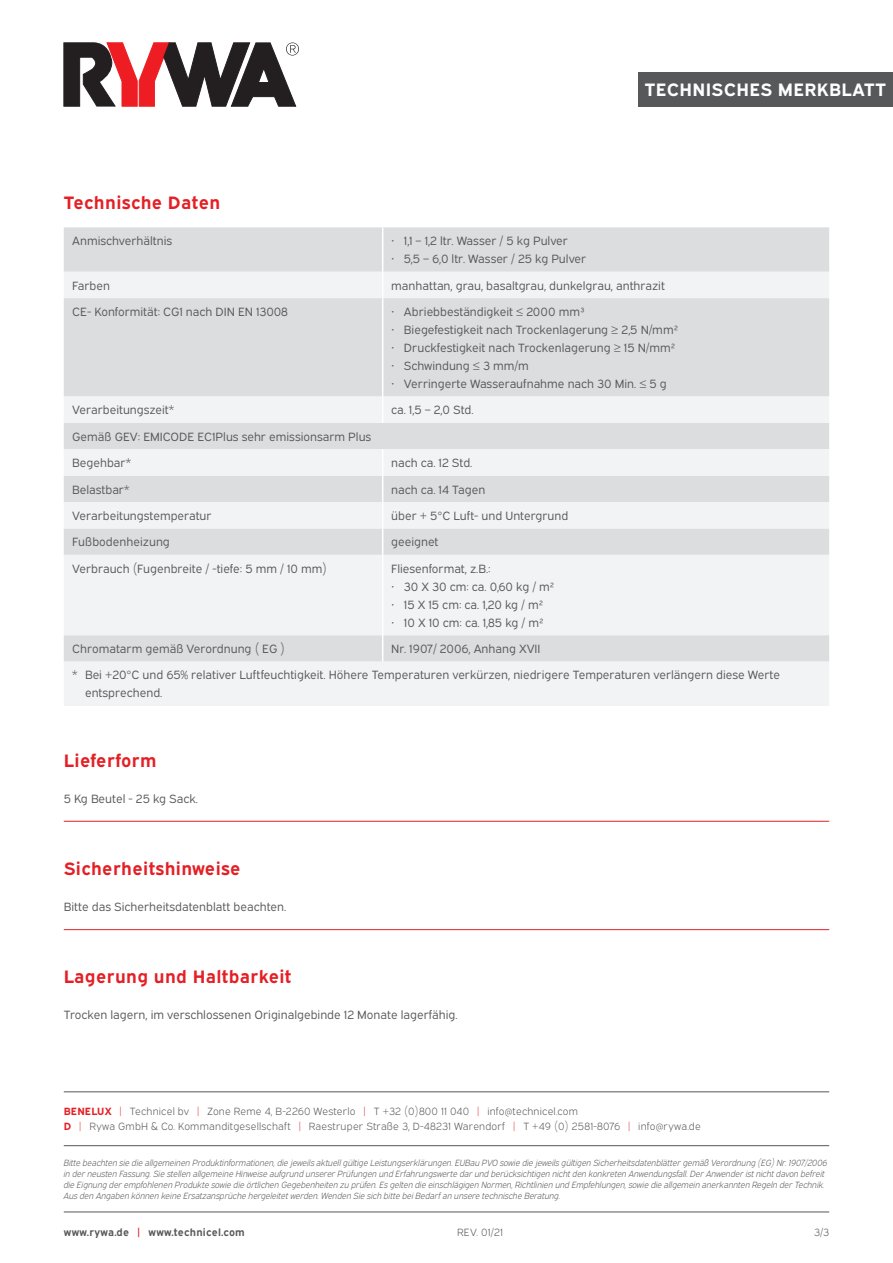
<style>
.page{position:relative;width:893px;height:1263px;background:#fff}
.page>*{position:absolute;margin:0;border:0;box-sizing:border-box;transform-origin:0 0}
.t1{font:700 18px "Expressway Rg";letter-spacing:.02em;color:#e41f25}
.t2{font:700 18px "Expressway Rg";letter-spacing:.02em;color:#fff}
.t3{font:12px/26.4px "Expressway Bk";color:#57585a}
.t4{font:10.5px/15px "Expressway Lt";letter-spacing:.02em;color:#57585a}
.t5{font:700 10.5px "Expressway Rg";letter-spacing:.02em;color:#57585a}
.t6{font:italic 9px/10.8px "Expressway Lt";color:#57585a}
.s1{font-family:"Expressway Rg";font-weight:700;color:#e41f25}
.s2{color:#e41f25}
</style>
<div class="page">
<hr style="left:64px;top:1145px;width:765px;height:1px;background:#57585a">
<hr style="left:64px;top:1212px;width:765px;height:1px;background:#57585a">
<hr style="left:64px;top:1091px;width:765px;height:1px;background:#57585a">
<svg style="left:64px;top:43px;width:235px;height:63px"></svg>
<div style="left:638px;top:72px;width:255px;height:34px;background:#57585a"></div>
<hr style="left:64px;top:821px;width:765px;height:1px;background:#e41f25">
<hr style="left:64px;top:929px;width:765px;height:1px;background:#e41f25">
<div style="left:64px;top:227px;width:765px;height:45px;background:#dcdddf"></div>
<svg style="left:64px;top:272px;width:765px;height:434px;fill:#f2f3f4"></svg>
<hr style="left:382px;top:227px;width:1px;height:45px;background:#fff">
<svg style="left:382px;top:272px;width:1px;height:26px"></svg>
<hr style="left:382px;top:298px;width:1px;height:98px;background:#fff">
<svg style="left:382px;top:396px;width:1px;height:27px"></svg>
<svg style="left:382px;top:449px;width:1px;height:106px"></svg>
<hr style="left:382px;top:555px;width:1px;height:80px;background:#fff">
<svg style="left:382px;top:635px;width:1px;height:27px"></svg>
<h1 class="t1" style="left:64px;top:189px;width:158px">Technische Daten</h1>
<h1 class="t2" style="left:645px;top:76px;width:243px">TECHNISCHES MERKBLATT</h1>
<p class="t3" style="left:72px;top:227px;width:101px">Anmischverhältnis</p>
<p class="t3" style="left:391px;top:227px;width:178px">• 1,1 – 1,2 ltr. Wasser / 5 kg Pulver</p>
<p class="t3" style="left:391px;top:245px;width:197px">• 5,5 – 6,0 ltr. Wasser / 25 kg Pulver</p>
<p class="t3" style="left:72px;top:271px;width:39px">Farben</p>
<p class="t3" style="left:391px;top:271px;width:275px">manhattan, grau, basaltgrau, dunkelgrau, anthrazit</p>
<p class="t3" style="left:72px;top:297px;width:217px">CE- Konformität: CG1 nach DIN EN 13008</p>
<p class="t3" style="left:391px;top:297px;width:195px">• Abriebbeständigkeit ≤ 2000 mm³</p>
<p class="t3" style="left:391px;top:315px;width:288px">• Biegefestigkeit nach Trockenlagerung ≥ 2,5 N/mm²</p>
<p class="t3" style="left:391px;top:333px;width:285px">• Druckfestigkeit nach Trockenlagerung ≥ 15 N/mm²</p>
<p class="t3" style="left:391px;top:351px;width:139px">• Schwindung ≤ 3 mm/m</p>
<p class="t3" style="left:391px;top:369px;width:277px">• Verringerte Wasseraufnahme nach 30 Min. ≤ 5 g</p>
<p class="t3" style="left:72px;top:396px;width:103px">Verarbeitungszeit*</p>
<p class="t3" style="left:391px;top:396px;width:84px">ca. 1,5 – 2,0 Std.</p>
<p class="t3" style="left:72px;top:422px;width:300px">Gemäß GEV: EMICODE EC1Plus sehr emissionsarm Plus<br>Begehbar*</p>
<p class="t3" style="left:391px;top:448px;width:83px">nach ca. 12 Std.</p>
<p class="t3" style="left:72px;top:475px;width:59px">Belastbar*</p>
<p class="t3" style="left:391px;top:475px;width:96px">nach ca. 14 Tagen</p>
<p class="t3" style="left:72px;top:501px;width:141px">Verarbeitungstemperatur</p>
<p class="t3" style="left:391px;top:501px;width:179px">über + 5°C Luft- und Untergrund</p>
<p class="t3" style="left:72px;top:528px;width:99px">Fußbodenheizung</p>
<p class="t3" style="left:391px;top:528px;width:49px">geeignet</p>
<p class="t3" style="left:72px;top:554px;width:256px">Verbrauch (Fugenbreite / -tiefe: 5 mm / 10 mm)</p>
<p class="t3" style="left:391px;top:554px;width:101px">Fliesenformat, z.B.:</p>
<p class="t3" style="left:391px;top:572px;width:165px">• 30 X 30 cm: ca. 0,60 kg / m²</p>
<p class="t3" style="left:391px;top:590px;width:154px">• 15 X 15 cm: ca. 1,20 kg / m²</p>
<p class="t3" style="left:391px;top:608px;width:154px">• 10 X 10 cm: ca. 1,85 kg / m²</p>
<p class="t3" style="left:72px;top:634px;width:214px">Chromatarm gemäß Verordnung ( EG )</p>
<p class="t3" style="left:72px;top:634px;width:709px;text-indent:319px">Nr. 1907/ 2006, Anhang XVII<br>* Bei +20°C und 65% relativer Luftfeuchtigkeit. Höhere Temperaturen verkürzen, niedrigere Temperaturen verlängern diese Werte</p>
<p class="t3" style="left:85px;top:679px;width:79px">entsprechend.</p>
<h1 class="t1" style="left:64px;top:747px;width:94px">Lieferform</h1>
<p class="t3" style="left:64px;top:785px;width:136px">5 Kg Beutel - 25 kg Sack.</p>
<h1 class="t1" style="left:64px;top:855px;width:178px">Sicherheitshinweise</h1>
<p class="t3" style="left:64px;top:893px;width:224px">Bitte das Sicherheitsdatenblatt beachten.</p>
<h1 class="t1" style="left:64px;top:963px;width:229px">Lagerung und Haltbarkeit</h1>
<p class="t3" style="left:64px;top:1001px;width:395px">Trocken lagern, im verschlossenen Originalgebinde 12 Monate lagerfähig.</p>
<p class="t4" style="left:64px;top:1103px;width:638px"><span class="s1">BENELUX</span> <span class="s2">|</span> Technicel bv <span class="s2">|</span> Zone Reme 4, B-2260 Westerlo <span class="s2">|</span> T +32 (0)800 11 040 <span class="s2">|</span> info@technicel.com<br><span class="s1">D</span> <span class="s2">|</span> Rywa GmbH &amp; Co. Kommanditgesellschaft <span class="s2">|</span> Raestruper Straße 3, D-48231 Warendorf <span class="s2">|</span> T +49 (0) 2581-8076 <span class="s2">|</span> info@rywa.de</p>
<p class="t6" style="left:64px;top:1157px;width:765px">Bitte beachten sie die allgemeinen Produktinformationen, die jeweils aktuell gültige Leistungserklärungen. EUBau PVO sowie die jeweils gültigen Sicherheitsdatenblätter gemäß Verordnung (EG) Nr. 1907/2006 in der neusten Fassung. Sie stellen allgemeine Hinweise aufgrund unserer Prüfungen und Erfahrungswerte dar und berücksichtigen nicht den konkreten Anwendungsfall. Der Anwender ist nicht davon befreit die Eignung der empfohlenen Produkte sowie die örtlichen Gegebenheiten zu prüfen. Es gelten die einschlägigen Normen, Richtlinien und Empfehlungen, sowie die allgemein anerkannten Regeln der Technik.<br>Aus den Angaben können keine Ersatzansprüche hergeleitet werden. Wenden Sie sich bitte bei Bedarf an unsere technische Beratung.</p>
<p class="t5" style="left:64px;top:1223px;width:183px">www.rywa.de <span class="s2">|</span> www.technicel.com</p>
<p class="t4" style="left:457px;top:1223px;width:47px">REV. 01/21</p>
<p class="t4" style="left:814px;top:1223px;width:16px">3/3</p>
</div>
